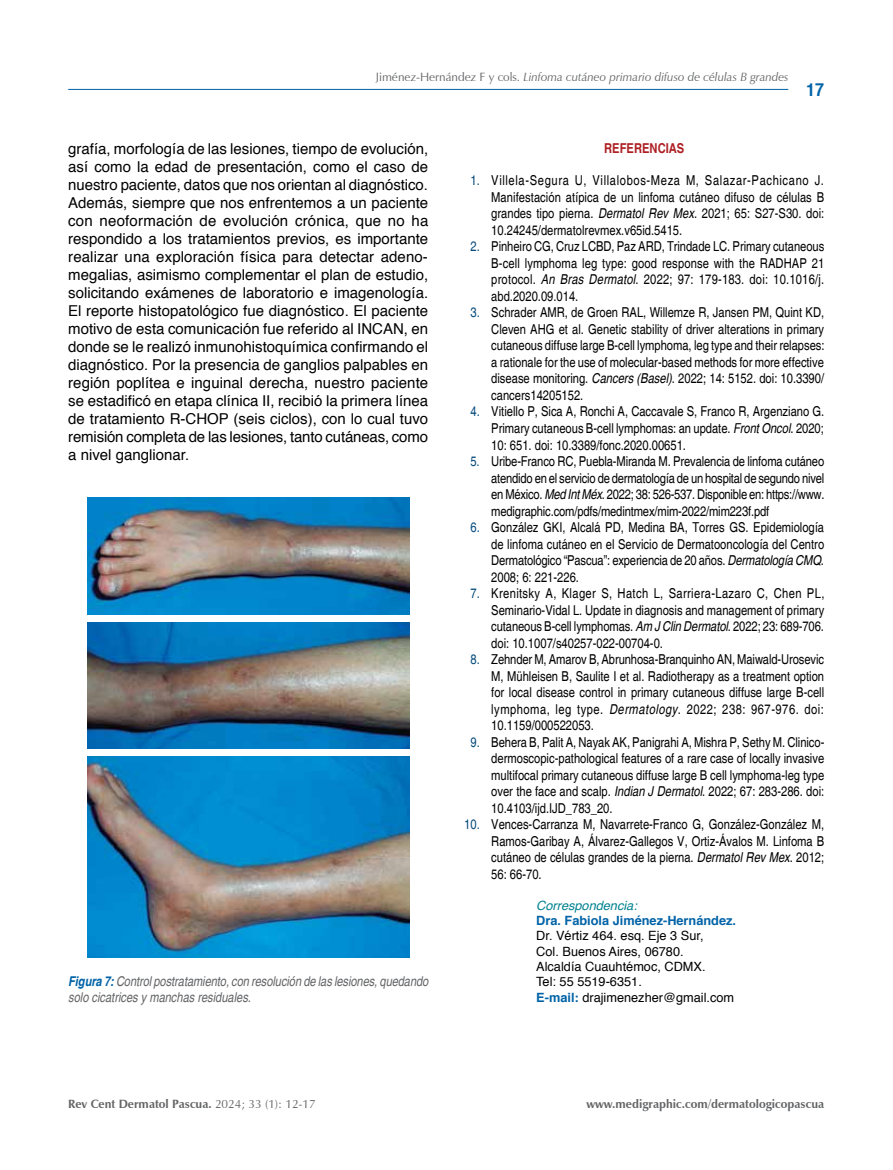
<style>
.page{position:relative;width:893px;height:1170px;background:#fff}
.page>*{position:absolute;margin:0;border:0;box-sizing:border-box;transform-origin:0 0}
.t1{font:700 18px "Helvetica";color:#0063a7;scale:.9 1}
.t2{font:15px/18px "Helvetica";letter-spacing:-.01em;color:#000;text-align:justify}
.t3{font:condensed 13.65px/16.5px "Helvetica";color:#000;text-align:justify}
.t4{font:700 condensed 13.65px "Helvetica";color:#ae2024}
.t5{font:italic condensed 13.5px/16.2px "Helvetica";letter-spacing:-.005em;color:#636466}
.t6{font:12.75px/15.3px "Helvetica";color:#000}
.t7{font:700 12.75px "Helvetica";color:#0063a7}
.t8{font:italic 12.75px "Helvetica";color:#008290}
.t9{font:700 12px "Zapf Humanist 601 BT";color:#636466}
.t10{font:italic 12px "Zapf Humanist 601 BT";color:#636466}
.s1{font-style:normal}
.s2{color:#03497a}
.s3{font-style:italic}
.s4{font-weight:700;color:#0063a7}
.s5{font-weight:400}
</style>
<div class="page">
<hr style="left:68px;top:89px;width:720px;height:1px;background:#0063a7">
<img style="left:87px;top:497px;width:322px;height:117px">
<img style="left:87px;top:622px;width:322px;height:126px">
<img style="left:87px;top:756px;width:322px;height:201px">
<p class="t10" style="left:376px;top:70px;width:414px"><span class="s1">Jiménez-Hernández F y cols.</span> Linfoma cutáneo primario difuso de células B grandes</p>
<h1 class="t1" style="left:806px;top:75px;width:22px">17</h1>
<p class="t2" style="left:68px;top:140px;width:362px">grafía, morfología de las lesiones, tiempo de evolución, así como la edad de presentación, como el caso de nuestro paciente, datos que nos orientan al diagnóstico.<br>Además, siempre que nos enfrentemos a un paciente con neoformación de evolución crónica, que no ha respondido a los tratamientos previos, es importante realizar una exploración física para detectar adeno&shy;megalias, asimismo complementar el plan de estudio, solicitando exámenes de laboratorio e imagenología.<br>El reporte histopatológico fue diagnóstico. El paciente motivo de esta comunicación fue referido al INCAN, en donde se le realizó inmunohistoquímica confirmando el diagnóstico. Por la presencia de ganglios palpables en región poplítea e inguinal derecha, nuestro paciente se estadificó en etapa clínica II, recibió la primera línea de tratamiento R-CHOP (seis ciclos), con lo cual tuvo remisión completa de las lesiones, tanto cutáneas, como a nivel ganglionar.</p>
<p class="t4" style="left:604px;top:139px;width:82px">REFERENCIAS</p>
<p class="t3" style="left:491px;top:172px;width:335px;text-indent:-21px"><span class="s2">1.</span> Villela-Segura U, Villalobos-Meza M, Salazar-Pachicano J.<br>Manifestación atípica de un linfoma cutáneo difuso de células B grandes tipo pierna. <span class="s3">Dermatol Rev Mex</span>. 2021; 65: S27-S30. doi:<br>10.24245/dermatolrevmex.v65id.5415.</p>
<p class="t3" style="left:491px;top:238px;width:335px;text-indent:-21px"><span class="s2">2.</span> Pinheiro CG, Cruz LCBD, Paz ARD, Trindade LC. Primary cutaneous B-cell lymphoma leg type: good response with the RADHAP 21 protocol. <span class="s3">An Bras Dermatol</span>. 2022; 97: 179-183. doi: 10.1016/j. abd.2020.09.014.</p>
<p class="t3" style="left:491px;top:304px;width:335px;text-indent:-21px"><span class="s2">3.</span> Schrader AMR, de Groen RAL, Willemze R, Jansen PM, Quint KD, Cleven AHG et al. Genetic stability of driver alterations in primary cutaneous diffuse large B-cell lymphoma, leg type and their relapses: a rationale for the use of molecular-based methods for more effective disease monitoring. <span class="s3">Cancers (Basel)</span>. 2022; 14: 5152. doi: 10.3390/ cancers14205152.</p>
<p class="t3" style="left:491px;top:403px;width:334px;text-indent:-21px"><span class="s2">4.</span> Vitiello P, Sica A, Ronchi A, Caccavale S, Franco R, Argenziano G.<br>Primary cutaneous B-cell lymphomas: an update. <span class="s3">Front Oncol</span>. 2020; 10: 651. doi: 10.3389/fonc.2020.00651.</p>
<p class="t3" style="left:491px;top:453px;width:335px;text-indent:-21px"><span class="s2">5.</span> Uribe-Franco RC, Puebla-Miranda M. Prevalencia de linfoma cutáneo atendido en el servicio de dermatología de un hospital de segundo nivel en México. <span class="s3">Med Int Méx</span>. 2022; 38: 526-537. Disponible en: https://www. medigraphic.com/pdfs/medintmex/mim-2022/mim223f.pdf</p>
<p class="t3" style="left:491px;top:519px;width:334px;text-indent:-21px"><span class="s2">6.</span> González GKI, Alcalá PD, Medina BA, Torres GS. Epidemiología de linfoma cutáneo en el Servicio de Dermatooncología del Centro Dermatológico “Pascua”: experiencia de 20 años. <span class="s3">Dermatología CMQ</span>.<br>2008; 6: 221-226.</p>
<p class="t3" style="left:491px;top:585px;width:335px;text-indent:-21px"><span class="s2">7.</span> Krenitsky A, Klager S, Hatch L, Sarriera-Lazaro C, Chen PL, Seminario-Vidal L. Update in diagnosis and management of primary cutaneous B-cell lymphomas. <span class="s3">Am J Clin Dermatol</span>. 2022; 23: 689-706. doi: 10.1007/s40257-022-00704-0.</p>
<p class="t3" style="left:491px;top:651px;width:334px;text-indent:-21px"><span class="s2">8.</span> Zehnder M, Amarov B, Abrunhosa-Branquinho AN, Maiwald-Urosevic M, Mühleisen B, Saulite I et al. Radiotherapy as a treatment option for local disease control in primary cutaneous diffuse large B-cell lymphoma, leg type. <span class="s3">Dermatology</span>. 2022; 238: 967-976. doi:<br>10.1159/000522053.</p>
<p class="t3" style="left:491px;top:733px;width:335px;text-indent:-21px"><span class="s2">9.</span> Behera B, Palit A, Nayak AK, Panigrahi A, Mishra P, Sethy M. Clinico&shy;dermoscopic-pathological features of a rare case of locally invasive multifocal primary cutaneous diffuse large B cell lymphoma-leg type over the face and scalp. <span class="s3">Indian J Dermatol</span>. 2022; 67: 283-286. doi:<br>10.4103/ijd.IJD_783_20.</p>
<p class="t3" style="left:491px;top:816px;width:334px;text-indent:-27px"><span class="s2">10.</span> Vences-Carranza M, Navarrete-Franco G, González-González M, Ramos-Garibay A, Álvarez-Gallegos V, Ortiz-Ávalos M. Linfoma B cutáneo de células grandes de la pierna. <span class="s3">Dermatol Rev Mex</span>. 2012; 56: 66-70.</p>
<p class="t8" style="left:536px;top:895px;width:102px">Correspondencia:</p>
<p class="t7" style="left:536px;top:910px;width:201px">Dra. Fabiola Jiménez-Hernández.</p>
<p class="t6" style="left:536px;top:928px;width:199px">Dr. Vértiz 464. esq. Eje 3 Sur,<br>Col. Buenos Aires, 06780.<br>Alcaldía Cuauhtémoc, CDMX.<br>Tel: 55 5519-6351.<br><span class="s4">E-mail:</span> drajimenezher@gmail.com</p>
<p class="t5" style="left:68px;top:973px;width:362px"><span class="s4">Figura 7:</span> Control postratamiento, con resolución de las lesiones, quedando solo cicatrices y manchas residuales.</p>
<p class="t9" style="left:68px;top:1096px;width:249px">Rev Cent Dermatol Pascua. <span class="s5">2024; 33 (1): 12-17</span></p>
<p class="t9" style="left:586px;top:1096px;width:239px">www.medigraphic.com/dermatologicopascua</p>
</div>
